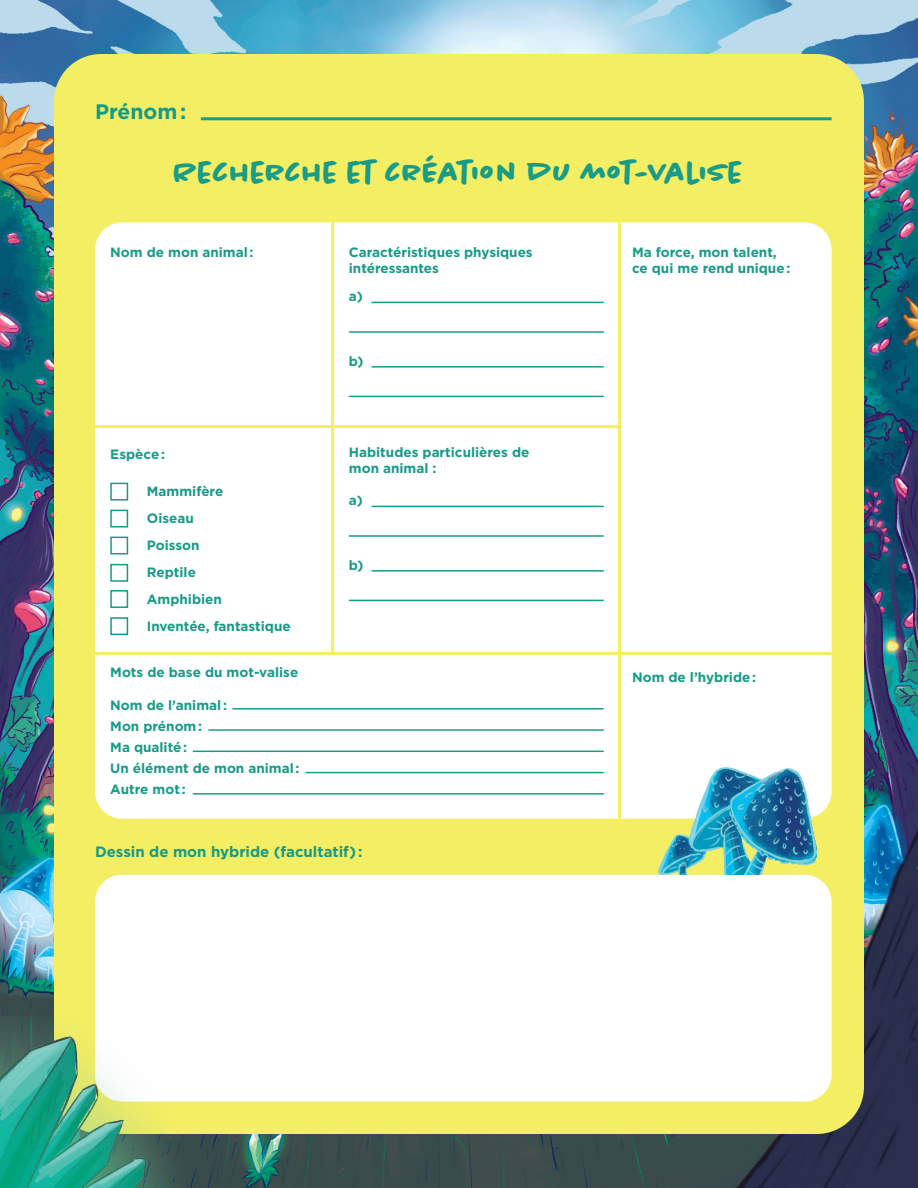
<style>
.page{position:relative;width:918px;height:1188px;background:#fff}
.page>*{position:absolute;margin:0;border:0;box-sizing:border-box;transform-origin:0 0}
.t1{font:700 30px "Chantal";color:#199c87}
.t2{font:700 21px "Gotham";color:#169b86}
.t3{font:700 15px "Gotham";color:#169b86}
.t4{font:700 13.5px/16.2px "Gotham";color:#169b86}
</style>
<div class="page">
<img style="left:0;top:0;width:918px;height:1188px">
<div style="left:54px;top:54px;width:810px;height:1080px;background:#f3ee64;border-radius:47px"></div>
<hr style="left:201px;top:117px;width:631px;height:3px;background:#199c87">
<div style="left:95px;top:222px;width:737px;height:597px;background:#fff;border-radius:27px"></div>
<div style="left:95px;top:875px;width:737px;height:227px;background:#fff;border-radius:27px"></div>
<hr style="left:331px;top:222px;width:3px;height:433px;background:#f3ee64">
<hr style="left:95px;top:425px;width:526px;height:3px;background:#f3ee64">
<hr style="left:95px;top:652px;width:737px;height:3px;background:#f3ee64">
<hr style="left:618px;top:222px;width:3px;height:597px;background:#f3ee64">
<div style="left:110px;top:483px;width:18px;height:18px;border:2px solid #169b86"></div>
<div style="left:110px;top:510px;width:18px;height:18px;border:2px solid #169b86"></div>
<div style="left:110px;top:537px;width:18px;height:17px;border:2px solid #169b86"></div>
<div style="left:110px;top:564px;width:18px;height:18px;border:2px solid #169b86"></div>
<div style="left:110px;top:590px;width:18px;height:18px;border:2px solid #169b86"></div>
<div style="left:110px;top:617px;width:18px;height:18px;border:2px solid #169b86"></div>
<hr style="left:372px;top:302px;width:232px;height:1px;background:#199c87">
<hr style="left:372px;top:506px;width:232px;height:1px;background:#199c87">
<hr style="left:232px;top:708px;width:372px;height:2px;background:#199c87">
<hr style="left:306px;top:772px;width:298px;height:1px;background:#199c87">
<hr style="left:208px;top:729px;width:396px;height:2px;background:#199c87">
<hr style="left:193px;top:751px;width:411px;height:1px;background:#199c87">
<hr style="left:193px;top:793px;width:411px;height:2px;background:#199c87">
<hr style="left:372px;top:366px;width:232px;height:2px;background:#199c87">
<hr style="left:372px;top:570px;width:232px;height:2px;background:#199c87">
<hr style="left:349px;top:331px;width:255px;height:2px;background:#199c87">
<hr style="left:349px;top:535px;width:255px;height:2px;background:#199c87">
<hr style="left:349px;top:396px;width:255px;height:1px;background:#199c87">
<hr style="left:349px;top:600px;width:255px;height:1px;background:#199c87">
<img style="left:0;top:1016px;width:208px;height:172px">
<img style="left:645px;top:764px;width:187px;height:111px">
<p class="t2" style="left:95px;top:98px;width:93px">Prénom :</p>
<p class="t1" style="left:175px;top:154px;width:570px">RECHERCHE ET CRÉATION DU MOT-VALISE</p>
<p class="t4" style="left:110px;top:244px;width:145px">Nom de mon animal :</p>
<p class="t4" style="left:110px;top:446px;width:56px">Espèce :</p>
<p class="t4" style="left:147px;top:483px;width:78px">Mammifère</p>
<p class="t4" style="left:147px;top:510px;width:49px">Oiseau</p>
<p class="t4" style="left:147px;top:537px;width:54px">Poisson</p>
<p class="t4" style="left:147px;top:564px;width:51px">Reptile</p>
<p class="t4" style="left:147px;top:591px;width:76px">Amphibien</p>
<p class="t4" style="left:147px;top:618px;width:145px">Inventée, fantastique</p>
<p class="t4" style="left:110px;top:664px;width:189px">Mots de base du mot-valise</p>
<p class="t4" style="left:110px;top:697px;width:118px">Nom de l’animal :</p>
<p class="t4" style="left:110px;top:718px;width:93px">Mon prénom :</p>
<p class="t4" style="left:110px;top:739px;width:78px">Ma qualité :</p>
<p class="t4" style="left:110px;top:760px;width:191px">Un élément de mon animal :</p>
<p class="t4" style="left:110px;top:781px;width:77px">Autre mot :</p>
<p class="t4" style="left:349px;top:244px;width:185px">Caractéristiques physiques intéressantes</p>
<p class="t4" style="left:349px;top:288px;width:15px">a)</p>
<p class="t4" style="left:349px;top:353px;width:16px">b)</p>
<p class="t4" style="left:349px;top:444px;width:182px">Habitudes particulières de mon animal :</p>
<p class="t4" style="left:349px;top:492px;width:15px">a)</p>
<p class="t4" style="left:349px;top:557px;width:16px">b)</p>
<p class="t3" style="left:95px;top:841px;width:269px">Dessin de mon hybride (facultatif) :</p>
<p class="t4" style="left:632px;top:244px;width:160px">Ma force, mon talent, ce qui me rend unique :</p>
<p class="t4" style="left:632px;top:669px;width:126px">Nom de l’hybride :</p>
</div>
